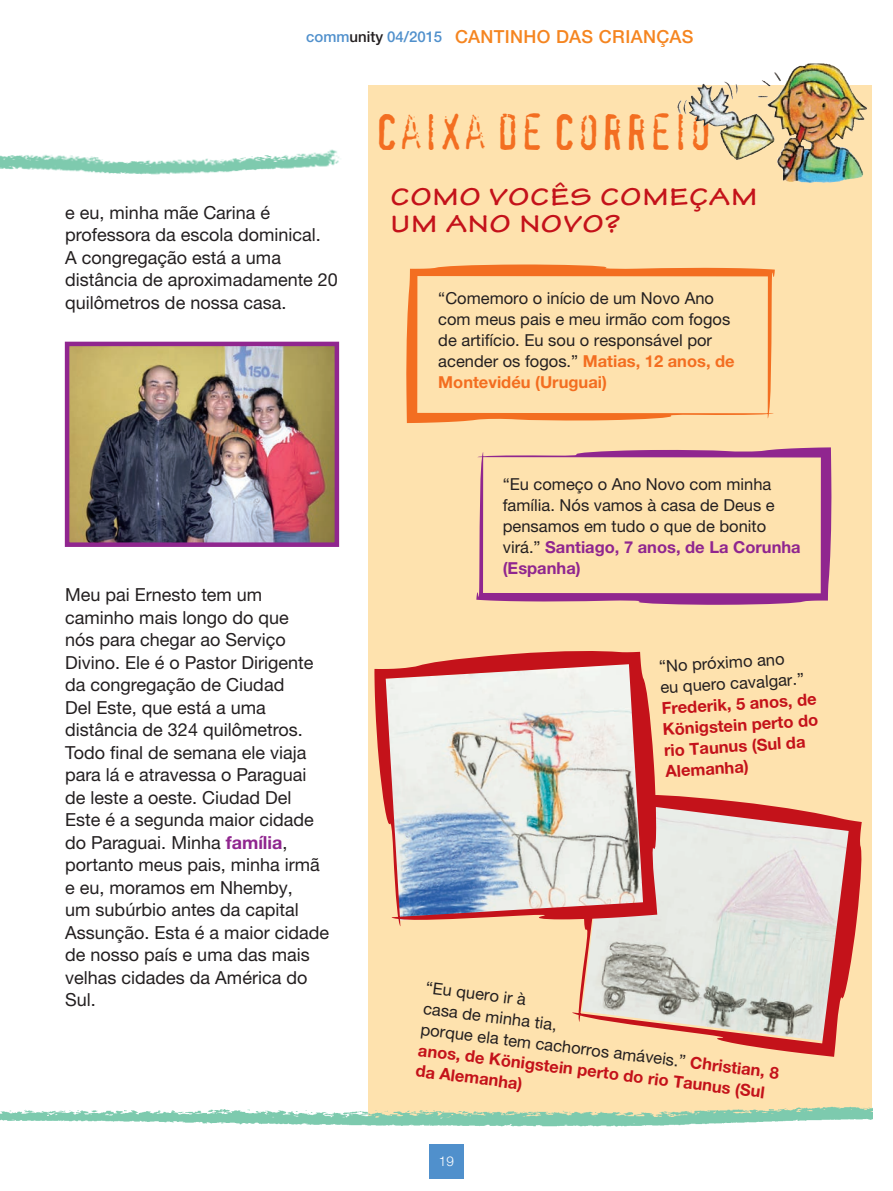
<style>
.page{position:relative;width:893px;height:1191px;background:#fff}
.page>*{position:absolute;margin:0;border:0;box-sizing:border-box;transform-origin:0 0}
._10_Rubrik_Dachzeile{font:48px "Confidential";color:#f36e21}
._02_BK_Headline{font:700 expanded 25.5px/27px "Tekton Pro";letter-spacing:.05em;color:#c4121a}
._04_ZB_Fließtext{font:18px/22.5px "Helvetica Neue LTW1 G";color:#231f20}
._15_Rubrikzeile{font:500 18px "Helvetica Neue LTW1 G";letter-spacing:.02em;color:#f58520}
._04_BK_Fließtext{font:16.5px/21px "Helvetica Neue LTW1 G";color:#231f20}
._04_BK_Fließtext-2{font:700 16.5px/21px "Helvetica Neue LTW1 G";color:#c4121a}
.Einf__Abs{font:500 15px "Helvetica Neue LTW1 G";color:#5090cc}
.Einf__Abs-2{font:300 13.5px "Helvetica Neue LTW1 G";color:#fff}
.s1{color:#231f20}
.s2{font-weight:700;color:#90268f}
.s3{font-weight:700;color:#f36e21}
.s4{font-weight:400;color:#231f20}
</style>
<div class="page">
<div style="left:368px;top:85px;width:504px;height:1032px;background:#fee2ae"></div>
<div style="left:429px;top:1144px;width:34px;height:34px;background:#5090cc"></div>
<img style="left:0;top:1106px;width:873px;height:21px">
<img style="left:0;top:149px;width:339px;height:26px">
<img style="left:70px;top:347px;width:264px;height:195px">
<div style="left:65px;top:342px;width:274px;height:205px;border:4px solid #90268f"></div>
<svg style="left:406px;top:264px;width:369px;height:159px"></svg>
<svg style="left:476px;top:447px;width:356px;height:158px"></svg>
<svg style="left:572px;top:795px;width:290px;height:261px"></svg>
<svg style="left:374px;top:651px;width:284px;height:275px;background:#d2bab8"></svg>
<img style="left:767px;top:63px;width:41px;height:66px">
<p class="Einf__Abs" style="left:306px;top:27px;width:138px">comm<span class="s1">unity</span> 04/2015</p>
<p class="_15_Rubrikzeile" style="left:455px;top:25px;width:240px">CANTINHO DAS CRIANÇAS</p>
<p class="_04_ZB_Fließtext" style="left:65px;top:201px;width:274px">e eu, minha mãe Carina é professora da escola dominical.<br>A congregação está a uma distância de aproximadamente 20 quilômetros de nossa casa.</p>
<p class="_04_ZB_Fließtext" style="left:65px;top:583px;width:265px">Meu pai Ernesto tem um caminho mais longo do que<br>nós para chegar ao Serviço<br>Divino. Ele é o Pastor Dirigente da congregação de Ciudad<br>Del Este, que está a uma distância de 324 quilômetros.<br>Todo final de semana ele viaja para lá e atravessa o Paraguai de leste a oeste. Ciudad Del<br>Este é a segunda maior cidade do Paraguai. Minha <span class="s2">família</span>, portanto meus pais, minha irmã e eu, moramos em Nhemby,<br>um subúrbio antes da capital<br>Assunção. Esta é a maior cidade de nosso país e uma das mais velhas cidades da América do<br>Sul.</p>
<p class="_10_Rubrik_Dachzeile" style="left:375px;top:113px;width:339px">CAIXA DE CORREIO</p>
<p class="_02_BK_Headline" style="left:391px;top:184px;width:368px">COMO VOCÊS COMEÇAM<br>UM ANO NOVO?</p>
<p class="_04_BK_Fließtext" style="left:438px;top:287px;width:298px">“Comemoro o início de um Novo Ano com meus pais e meu irmão com fogos de artifício. Eu sou o responsável por acender os fogos.” <span class="s3">Matias, 12 anos, de<br>Montevidéu (Uruguai)</span></p>
<p class="_04_BK_Fließtext" style="left:503px;top:473px;width:299px">“Eu começo o Ano Novo com minha família. Nós vamos à casa de Deus e pensamos em tudo o que de bonito virá.” <span class="s2">Santiago, 7 anos, de La Corunha (Espanha)</span></p>
<p class="_04_BK_Fließtext-2" style="left:659px;top:655px;width:158px;rotate:-3deg"><span class="s4">“No próximo ano<br>eu quero cavalgar.”<br></span>Frederik, 5 anos, de<br>Königstein perto do rio Taunus (Sul da<br>Alemanha)</p>
<p class="_04_BK_Fließtext-2" style="left:427px;top:976px;width:362px;rotate:7deg"><span class="s4">“Eu quero ir à<br>casa de minha tia,<br>porque ela tem cachorros amáveis.”</span> Christian, 8 anos, de Königstein perto do rio Taunus (Sul da Alemanha)</p>
<p class="Einf__Abs-2" style="left:439px;top:1153px;width:17px">19</p>
</div>
